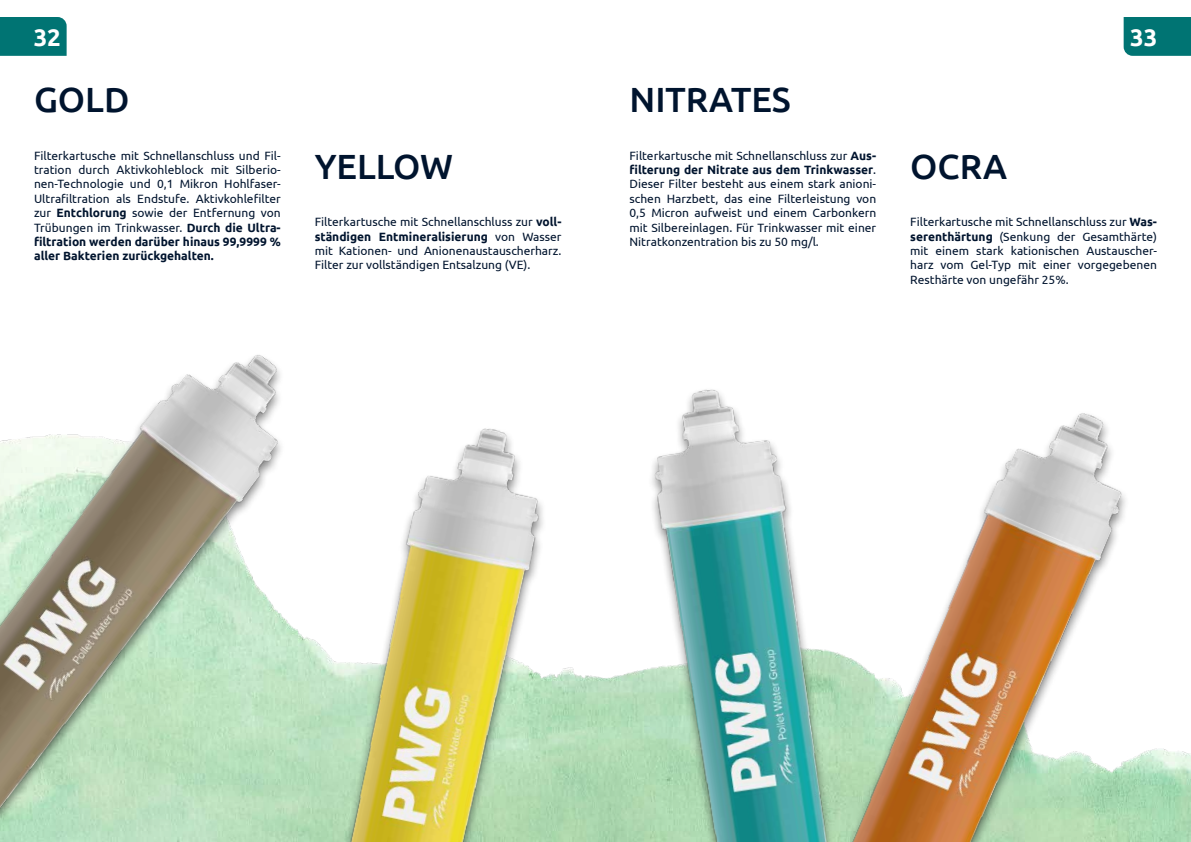
<style>
.page{position:relative;width:1191px;height:842px;background:#fff}
.page>*{position:absolute;margin:0;border:0;box-sizing:border-box;transform-origin:0 0}
.t1{font:500 35px "Ubuntu";color:#00142e}
.t2{font:700 24px "Ubuntu";color:#fff}
.t3{font:12px/14.4px "Ubuntu";color:#00142e;text-align:justify}
.s1{font-weight:700}
</style>
<div class="page">
<div style="left:1123px;top:17px;width:68px;height:39px;background:#007473"></div>
<div style="left:0;top:17px;width:67px;height:39px;background:#007473"></div>
<img style="left:615px;top:389px;width:135px;height:453px">
<img style="left:369px;top:428px;width:246px;height:414px">
<img style="left:0;top:355px;width:369px;height:487px">
<img style="left:750px;top:413px;width:441px;height:429px">
<h2 class="t2" style="left:34px;top:23px;width:29px">32</h2>
<h2 class="t2" style="left:1130px;top:23px;width:29px">33</h2>
<h1 class="t1" style="left:34px;top:78px;width:97px">GOLD</h1>
<p class="t3" style="left:34px;top:148px;width:248px">Filterkartusche mit Schnellanschluss und Fil&shy;tration durch Aktivkohleblock mit Silberio&shy;nen-Technologie und 0,1 Mikron Hohlfaser-Ultrafiltration als Endstufe. Aktivkohlefilter zur <span class="s1">Entchlorung</span> sowie der Entfernung von Trübungen im Trinkwasser. <span class="s1">Durch die Ultra&shy;filtration werden darüber hinaus 99,9999 % aller Bakterien zurückgehalten.</span></p>
<h1 class="t1" style="left:315px;top:144px;width:140px">YELLOW</h1>
<p class="t3" style="left:315px;top:214px;width:248px">Filterkartusche mit Schnellanschluss zur <span class="s1">voll&shy;ständigen Entmineralisierung</span> von Wasser mit Kationen- und Anionenaustauscherharz.<br>Filter zur vollständigen Entsalzung (VE).</p>
<h1 class="t1" style="left:629px;top:78px;width:163px">NITRATES</h1>
<p class="t3" style="left:629px;top:148px;width:248px">Filterkartusche mit Schnellanschluss zur <span class="s1">Aus&shy;filterung der Nitrate aus dem Trinkwasser</span>.<br>Dieser Filter besteht aus einem stark anioni&shy;schen Harzbett, das eine Filterleistung von 0,5 Micron aufweist und einem Carbonkern mit Silbereinlagen. Für Trinkwasser mit einer Nitratkonzentration bis zu 50 mg/l.</p>
<h1 class="t1" style="left:910px;top:144px;width:98px">OCRA</h1>
<p class="t3" style="left:910px;top:214px;width:248px">Filterkartusche mit Schnellanschluss zur <span class="s1">Was&shy;serenthärtung</span> (Senkung der Gesamthärte) mit einem stark kationischen Austauscher&shy;harz vom Gel-Typ mit einer vorgegebenen Resthärte von ungefähr 25%.</p>
</div>
